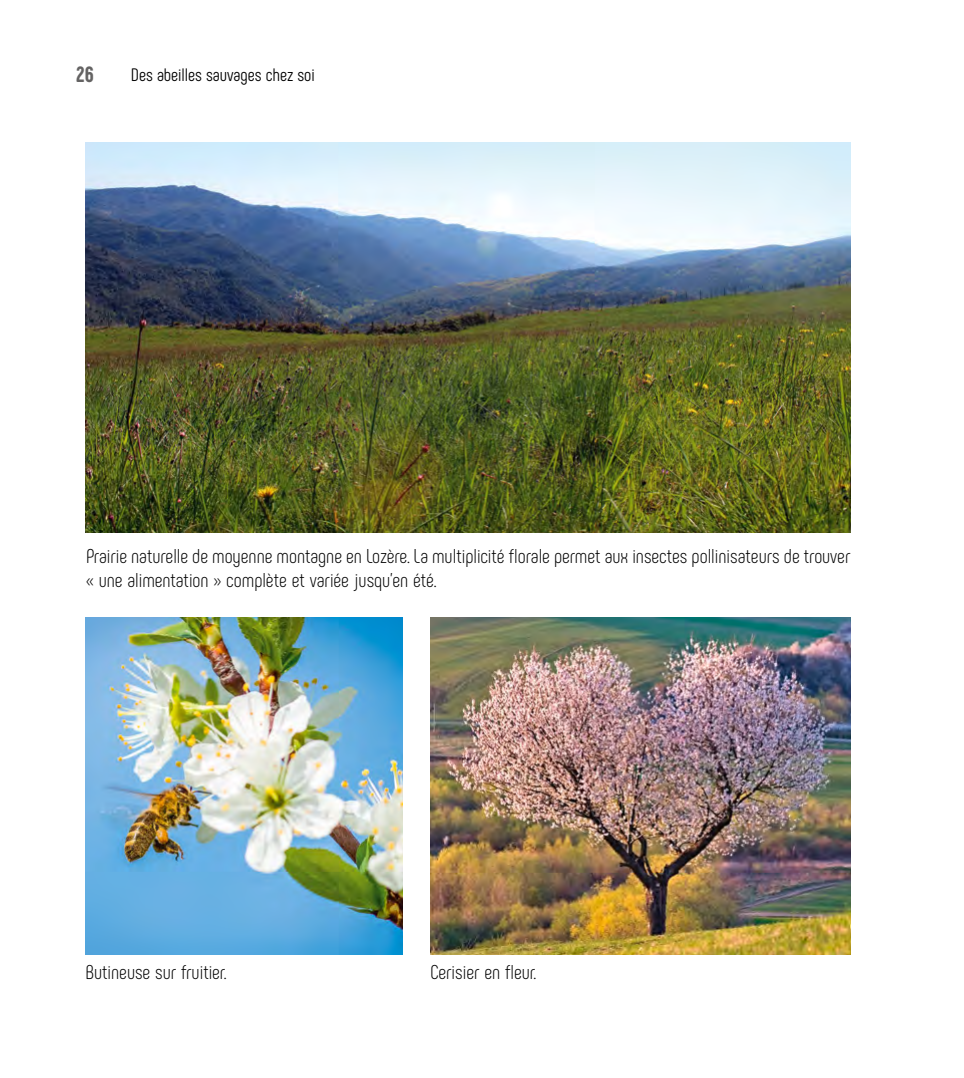
<style>
.page{position:relative;width:964px;height:1078px;background:#fff}
.page>*{position:absolute;margin:0;border:0;box-sizing:border-box;transform-origin:0 0}
.t1{font:800 22px "Phenomena";color:#646363}
.t2{font:300 20px/24px "Phenomena";color:#000}
.t3{font:18px "Phenomena";color:#000}
</style>
<div class="page">
<img style="left:85px;top:142px;width:765px;height:390px">
<img style="left:431px;top:617px;width:419px;height:336px">
<img style="left:85px;top:617px;width:318px;height:336px">
<p class="t1" style="left:76px;top:60px;width:19px">26</p>
<p class="t3" style="left:131px;top:65px;width:185px">Des abeilles sauvages chez soi</p>
<p class="t2" style="left:86px;top:544px;width:766px">Prairie naturelle de moyenne montagne en Lozère. La multiplicité florale permet aux insectes pollinisateurs de trouver « une alimentation » complète et variée jusqu’en été.</p>
<p class="t2" style="left:86px;top:959px;width:142px">Butineuse sur fruitier.</p>
<p class="t2" style="left:430px;top:959px;width:107px">Cerisier en fleur.</p>
</div>
